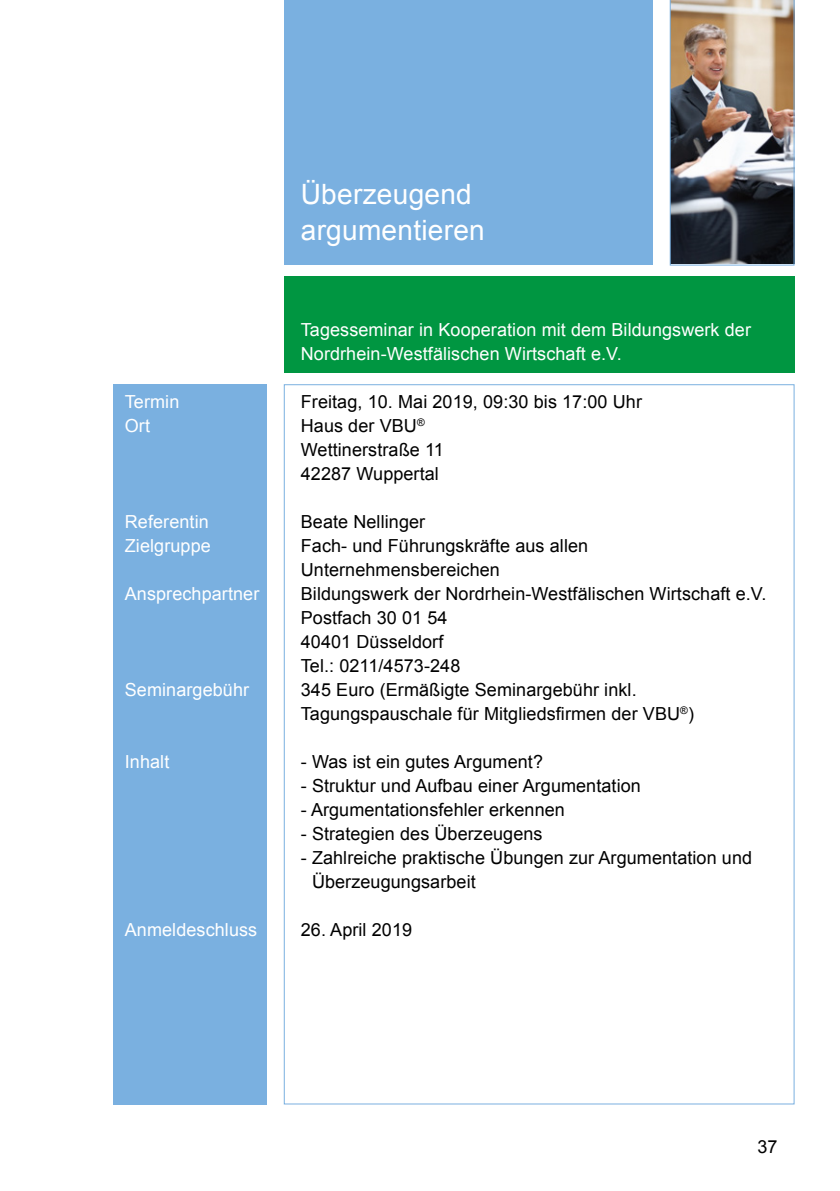
<style>
.page{position:relative;width:840px;height:1191px;background:#fff}
.page>*{position:absolute;margin:0;border:0;box-sizing:border-box;transform-origin:0 0}
.t1{font:28px/36px "Arial";letter-spacing:.01em;color:#fff}
.t2{font:18px/24px "Arial";letter-spacing:.005em;color:#000}
.t3{font:18px/24px "Arial";letter-spacing:.005em;color:#fff}
</style>
<div class="page">
<div style="left:113px;top:384px;width:153px;height:720px;background:#7ab0e0"></div>
<div style="left:283px;top:0;width:369px;height:264px;background:#7ab0e0"></div>
<div style="left:283px;top:276px;width:511px;height:96px;background:#009641"></div>
<img style="left:669px;top:0;width:125px;height:265px">
<p class="t3" style="left:125px;top:390px;width:56px">Termin<br>Ort</p>
<p class="t3" style="left:125px;top:510px;width:87px">Referentin<br>Zielgruppe</p>
<p class="t3" style="left:125px;top:582px;width:136px">Ansprechpartner</p>
<p class="t3" style="left:125px;top:678px;width:126px">Seminargebühr</p>
<p class="t3" style="left:125px;top:750px;width:46px">Inhalt</p>
<p class="t3" style="left:125px;top:918px;width:134px">Anmeldeschluss</p>
<h1 class="t1" style="left:300px;top:177px;width:185px">Überzeugend argumentieren</h1>
<p class="t3" style="left:300px;top:318px;width:451px">Tagesseminar in Kooperation mit dem Bildungswerk der<br>Nordrhein-Westfälischen Wirtschaft e.V.</p>
<p class="t2" style="left:300px;top:390px;width:342px">Freitag, 10. Mai 2019, 09:30 bis 17:00 Uhr<br>Haus der VBU<sup>®<br></sup>Wettinerstraße 11<br>42287 Wuppertal</p>
<p class="t2" style="left:300px;top:510px;width:467px">Beate Nellinger<br>Fach- und Führungskräfte aus allen<br>Unternehmensbereichen<br>Bildungswerk der Nordrhein-Westfälischen Wirtschaft e.V.<br>Postfach 30 01 54<br>40401 Düsseldorf<br>Tel.: 0211/4573-248<br>345 Euro (Ermäßigte Seminargebühr inkl.<br>Tagungspauschale für Mitgliedsfirmen der VBU<sup>®</sup>)</p>
<p class="t2" style="left:300px;top:750px;width:243px">- Was ist ein gutes Argument?</p>
<p class="t2" style="left:300px;top:774px;width:341px">- Struktur und Aufbau einer Argumentation</p>
<p class="t2" style="left:300px;top:798px;width:265px">- Argumentationsfehler erkennen</p>
<p class="t2" style="left:300px;top:822px;width:243px">- Strategien des Überzeugens</p>
<p class="t2" style="left:312px;top:846px;width:441px;text-indent:-11px">- Zahlreiche praktische Übungen zur Argumentation und<br>Überzeugungsarbeit</p>
<p class="t2" style="left:300px;top:918px;width:113px">26. April 2019</p>
<p class="t2" style="left:757px;top:1134px;width:22px">37</p>
</div>
